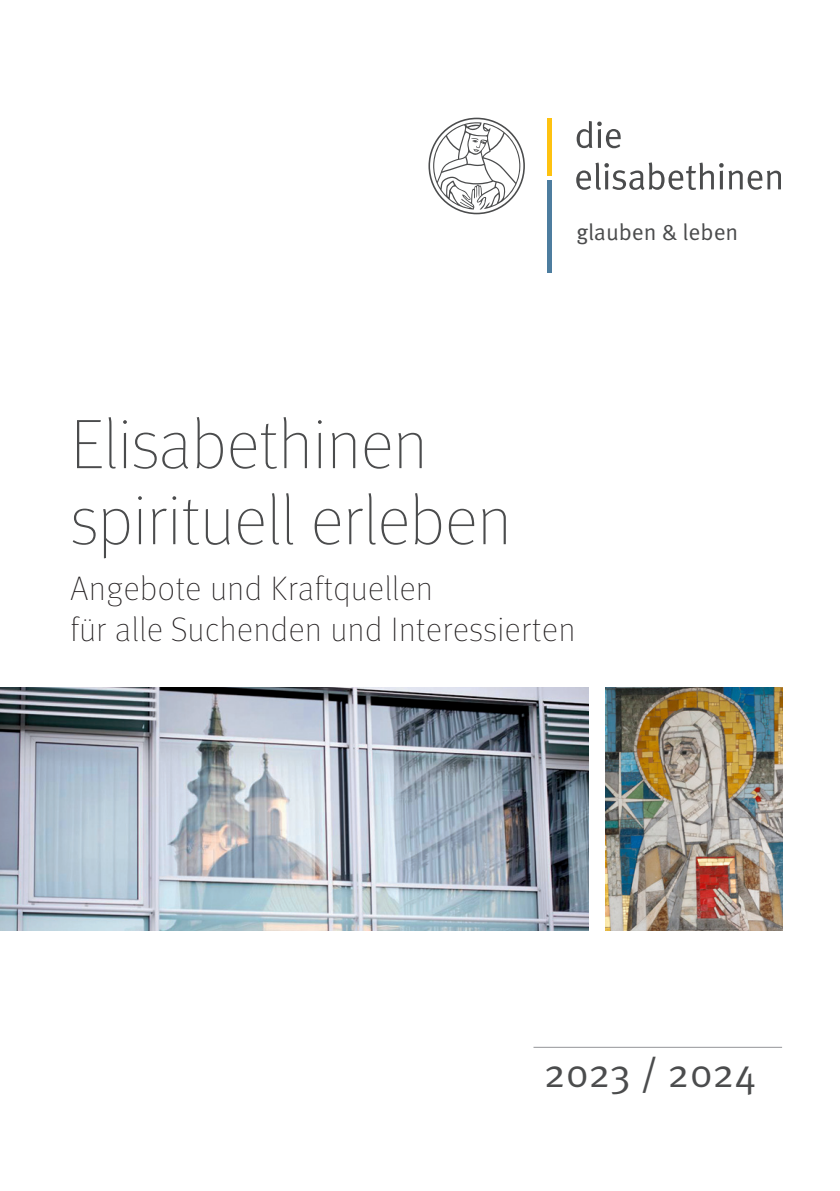
<style>
.page{position:relative;width:840px;height:1191px;background:#fff}
.page>*{position:absolute;margin:0;border:0;box-sizing:border-box;transform-origin:0 0}
.t1{font:100 70px/76px "Meta OT";color:#4b4c4d}
.t2{font:40px "Meta Pro";letter-spacing:-.01em;color:#4b4c4d}
.t3{font:100 34px/40.8px "Meta OT";letter-spacing:.02em;color:#231f20}
.t4{font:23px "Meta Pro";letter-spacing:-.005em;color:#4b4c4d}
</style>
<div class="page">
<hr style="left:533px;top:1046px;width:248px;height:1px;background:#939598">
<img style="left:0;top:688px;width:587px;height:242px">
<svg style="left:576px;top:162px;width:204px;height:28px"></svg>
<svg style="left:576px;top:121px;width:44px;height:27px"></svg>
<div style="left:546px;top:118px;width:5px;height:58px;background:#fec210"></div>
<div style="left:546px;top:180px;width:5px;height:92px;background:#4d7d9f"></div>
<svg style="left:428px;top:118px;width:96px;height:96px"></svg>
<img style="left:605px;top:687px;width:176px;height:243px">
<p class="t4" style="left:576px;top:214px;width:163px">glauben &amp; leben</p>
<h1 class="t1" style="left:71px;top:408px;width:442px">Elisabethinen spirituell erleben</h1>
<p class="t3" style="left:71px;top:569px;width:506px">Angebote und Kraftquellen<br>für alle Suchenden und Interessierten</p>
<p class="t2" style="left:543px;top:1042px;width:214px">2023 / 2024</p>
</div>
